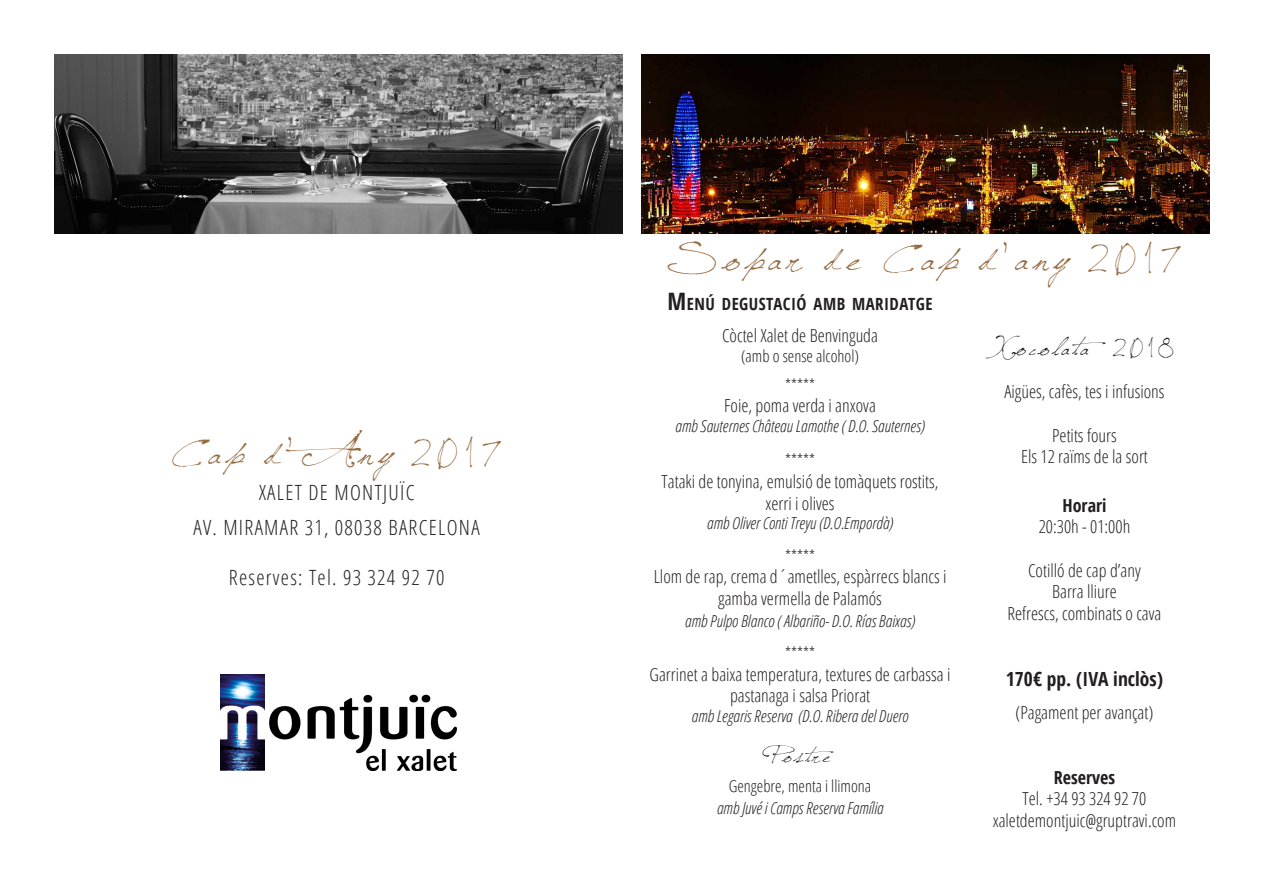
<style>
.page{position:relative;width:1263px;height:893px;background:#fff}
.page>*{position:absolute;margin:0;border:0;box-sizing:border-box;transform-origin:0 0}
.t1{font:45px "Jellyka Saint Andrews Queen";letter-spacing:.13em;color:#966b42}
.t2{font:43.5px "Jellyka Saint Andrews Queen";letter-spacing:.13em;color:#966b42}
.t3{font:28.5px "Jellyka Saint Andrews Queen";letter-spacing:.12em;color:#231f20}
.t4{font:24px "Jellyka Saint Andrews Queen";color:#231f20}
.t5{font:300 condensed 21px "Open Sans";letter-spacing:.06em;color:#231f20}
.t6{font:700 condensed 19.5px "Open Sans";color:#231f20}
.t7{font:300 condensed 18px/21.6px "Open Sans";color:#231f20;text-align:center}
.t8{font:700 condensed 18px "Open Sans";color:#231f20}
.t9{font:700 condensed 16.8px "Open Sans";letter-spacing:.03em;color:#231f20}
.t10{font:italic 300 condensed 16.5px "Open Sans";color:#231f20}
.t11{font:300 condensed 16.5px "Open Sans";color:#231f20}
.s1{font-size:24px}
</style>
<div class="page">
<img style="left:641px;top:54px;width:569px;height:179px">
<img style="left:54px;top:54px;width:568px;height:179px">
<img style="left:220px;top:675px;width:236px;height:95px">
<p class="t2" style="left:171px;top:424px;width:333px">Cap d’Any 2017</p>
<p class="t5" style="left:259px;top:478px;width:157px">XALET DE MONTJUÏC</p>
<p class="t5" style="left:194px;top:513px;width:288px">AV. MIRAMAR 31, 08038 BARCELONA</p>
<p class="t5" style="left:229px;top:563px;width:217px">Reserves: Tel. 93 324 92 70</p>
<p class="t1" style="left:668px;top:228px;width:515px">Sopar de Cap d’any 2017</p>
<p class="t9" style="left:667px;top:292px;width:267px"><span class="s1">M</span>ENÚ DEGUSTACIÓ AMB MARIDATGE</p>
<p class="t7" style="left:722px;top:324px;width:157px">Còctel Xalet de Benvinguda</p>
<p class="t11" style="left:741px;top:345px;width:119px">(amb o sense alcohol)</p>
<p class="t11" style="left:785px;top:374px;width:32px">*****</p>
<p class="t7" style="left:724px;top:394px;width:153px">Foie, poma verda i anxova</p>
<p class="t10" style="left:675px;top:415px;width:251px">amb Sauternes Château Lamothe ( D.O. Sauternes)</p>
<p class="t11" style="left:785px;top:449px;width:32px">*****</p>
<p class="t7" style="left:662px;top:470px;width:278px">Tataki de tonyina, emulsió de tomàquets rostits,</p>
<p class="t7" style="left:765px;top:492px;width:71px">xerri i olives</p>
<p class="t10" style="left:707px;top:512px;width:188px">amb Oliver Conti Treyu (D.O.Empordà)</p>
<p class="t11" style="left:785px;top:545px;width:32px">*****</p>
<p class="t7" style="left:654px;top:565px;width:294px">Llom de rap, crema d´ametlles, espàrrecs blancs i gamba vermella de Palamós</p>
<p class="t10" style="left:685px;top:609px;width:232px">amb Pulpo Blanco ( Albariño- D.O. Rías Baixas)</p>
<p class="t11" style="left:785px;top:642px;width:32px">*****</p>
<p class="t7" style="left:650px;top:663px;width:302px">Garrinet a baixa temperatura, textures de carbassa i pastanaga i salsa Priorat</p>
<p class="t10" style="left:691px;top:705px;width:218px">amb Legaris Reserva (D.O. Ribera del Duero</p>
<p class="t4" style="left:770px;top:739px;width:65px">Postre</p>
<p class="t11" style="left:729px;top:775px;width:144px">Gengebre, menta i llimona</p>
<p class="t10" style="left:717px;top:797px;width:168px">amb Juvé i Camps Reserva Família</p>
<p class="t3" style="left:995px;top:329px;width:180px">Xocolata 2018</p>
<p class="t7" style="left:1004px;top:380px;width:162px">Aigües, cafès, tes i infusions</p>
<p class="t7" style="left:1052px;top:424px;width:66px">Petits fours</p>
<p class="t7" style="left:1021px;top:445px;width:128px">Els 12 raïms de la sort</p>
<p class="t8" style="left:1062px;top:493px;width:45px">Horari</p>
<p class="t7" style="left:1039px;top:515px;width:93px">20:30h - 01:00h</p>
<p class="t7" style="left:1028px;top:559px;width:114px">Cotilló de cap d’any</p>
<p class="t7" style="left:1052px;top:580px;width:66px">Barra lliure</p>
<p class="t7" style="left:1007px;top:602px;width:155px">Refrescs, combinats o cava</p>
<p class="t6" style="left:1006px;top:666px;width:159px">170€ pp. (IVA inclòs)</p>
<p class="t7" style="left:1015px;top:701px;width:139px">(Pagament per avançat)</p>
<p class="t8" style="left:1054px;top:764px;width:63px">Reserves</p>
<p class="t7" style="left:1023px;top:787px;width:125px">Tel. +34 93 324 92 70</p>
<p class="t7" style="left:993px;top:809px;width:185px">xaletdemontjuic@gruptravi.com</p>
</div>
